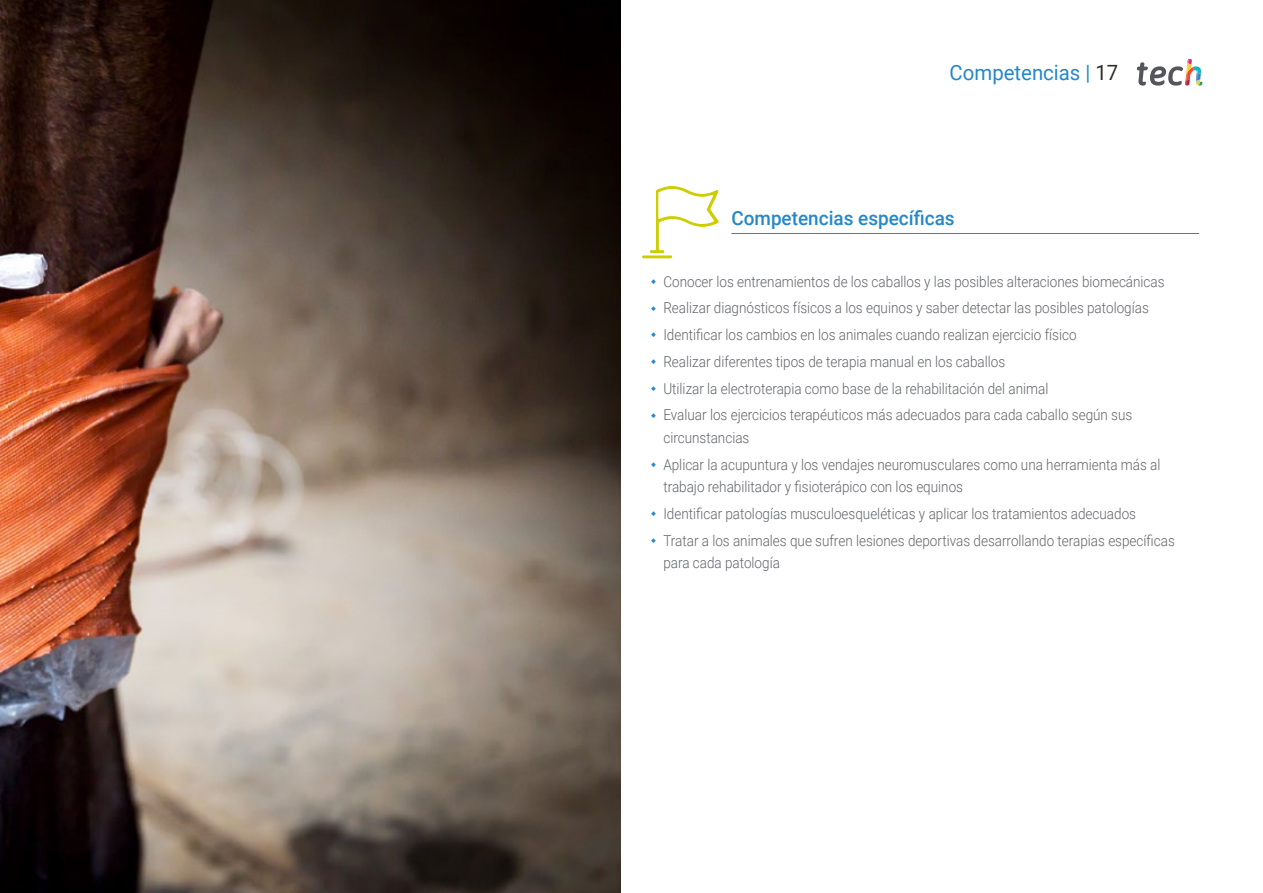
<style>
.page{position:relative;width:1263px;height:893px;background:#fff}
.page>*{position:absolute;margin:0;border:0;box-sizing:border-box;transform-origin:0 0}
.t1{font:21px "Roboto";color:#2488c9}
.t2{font:500 19.5px "Roboto";color:#2488c9}
.t3{font:300 15px/26.7px "Roboto";color:#61646a;scale:.9 1}
.s1{color:#312e20}
</style>
<div class="page">
<img style="left:0;top:0;width:621px;height:893px">
<hr style="left:731px;top:233px;width:468px;height:1px;background:#2488c9">
<hr style="left:642px;top:255px;width:30px;height:3px;background:#cdce00">
<svg style="left:650px;top:186px;width:69px;height:67px"></svg>
<svg style="left:1137px;top:59px;width:65px;height:27px"></svg>
<h1 class="t1" style="left:950px;top:57px;width:170px">Competencias | <span class="s1">17</span></h1>
<h2 class="t2" style="left:731px;top:205px;width:225px">Competencias específicas</h2>
<p class="t3" style="left:663px;top:267px;width:558px">Conocer los entrenamientos de los caballos y las posibles alteraciones biomecánicas Realizar diagnósticos físicos a los equinos y saber detectar las posibles patologías Identificar los cambios en los animales cuando realizan ejercicio físico<br>Realizar diferentes tipos de terapia manual en los caballos<br>Utilizar la electroterapia como base de la rehabilitación del animal<br>Evaluar los ejercicios terapéuticos más adecuados para cada caballo según sus</p>
<p class="t3" style="left:663px;top:424px;width:554px">circunstancias<br>Aplicar la acupuntura y los vendajes neuromusculares como una herramienta más al</p>
<p class="t3" style="left:663px;top:473px;width:570px">trabajo rehabilitador y fisioterápico con los equinos<br>Identificar patologías musculoesqueléticas y aplicar los tratamientos adecuados<br>Tratar a los animales que sufren lesiones deportivas desarrollando terapias específicas</p>
<p class="t3" style="left:663px;top:549px;width:131px">para cada patología</p>
</div>
